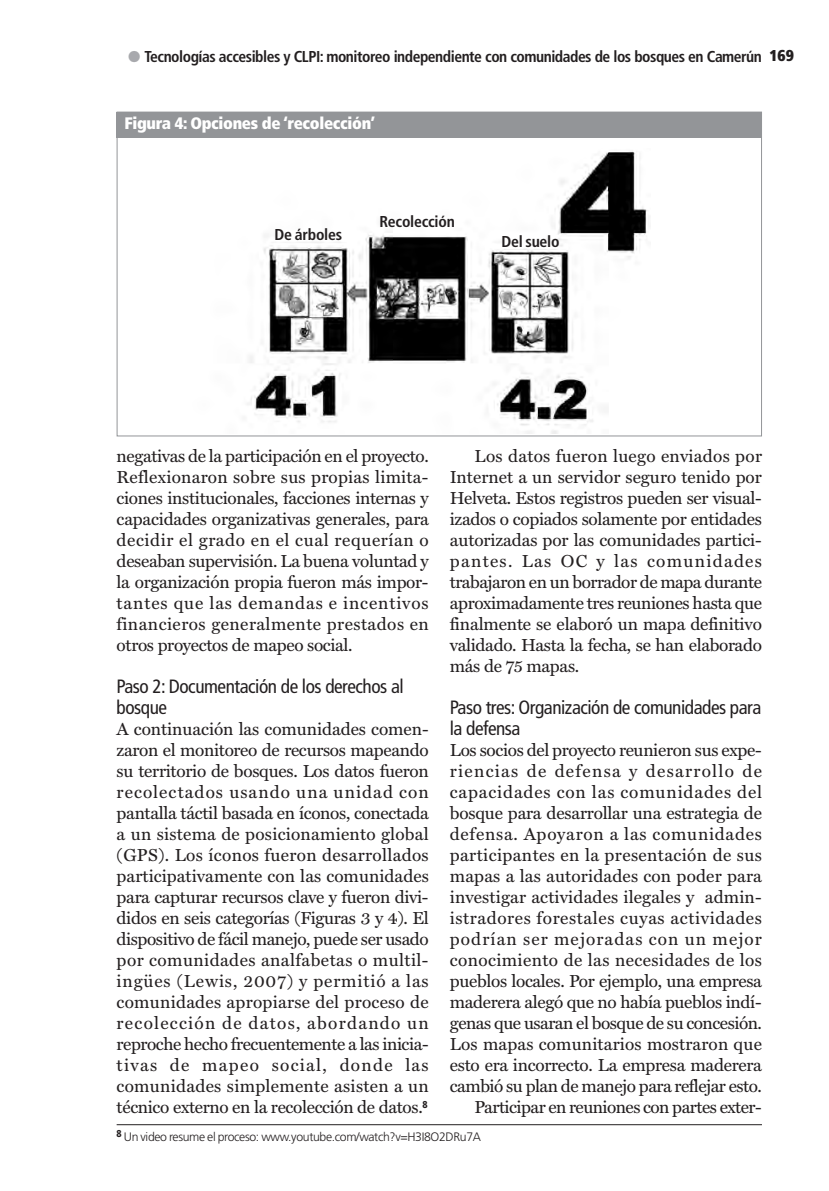
<style>
.page{position:relative;width:829px;height:1191px;background:#fff}
.page>*{position:absolute;margin:0;border:0;box-sizing:border-box;transform-origin:0 0}
.t1{font:condensed 19.25px/21px "Frutiger LT Std";letter-spacing:-.025em;color:#231f20}
.t2{font:17.5px/21px "Miller Text";letter-spacing:-.01em;color:#231f20;text-align:justify}
.t3{font:17.5px/21px "Miller Text";letter-spacing:.01em;color:#231f20;text-align:right}
.t4{font:900 condensed 16.62px "Frutiger LT Std";letter-spacing:-.02em;color:#fff}
.t5{font:700 condensed 15.75px "Frutiger LT Std";letter-spacing:-.03em;color:#231f20}
.t6{font:300 12.25px "Frutiger";letter-spacing:-.03em;color:#231f20}
.s1{color:#a8a9ad}
.s2{font-weight:900}
</style>
<div class="page">
<div style="left:117px;top:112px;width:644px;height:25px;background:#939598"></div>
<img style="left:247px;top:151px;width:400px;height:282px">
<hr style="left:117px;top:1124px;width:644px;height:1px;background:#231f20">
<p class="t5" style="left:128px;top:50px;width:667px"><span class="s1">●</span> Tecnologías accesibles y CLPI: monitoreo independiente con comunidades de los bosques en Camerún <span class="s2">169</span></p>
<p class="t4" style="left:124px;top:116px;width:252px">Figura 4: Opciones de ‘recolección’</p>
<p class="t5" style="left:274px;top:228px;width:69px">De árboles</p>
<p class="t5" style="left:379px;top:215px;width:77px">Recolección</p>
<p class="t5" style="left:501px;top:235px;width:60px">Del suelo</p>
<p class="t2" style="left:117px;top:447px;width:314px">negativas de la participación en el proyecto.<br>Reflexionaron sobre sus propias limita&shy;ciones institucionales, facciones internas y capacidades organizativas generales, para decidir el grado en el cual requerían o deseaban supervisión. La buena voluntad y la organización propia fueron más impor&shy;tantes que las demandas e incentivos financieros generalmente prestados en otros proyectos de mapeo social.</p>
<p class="t1" style="left:117px;top:677px;width:288px">Paso 2: Documentación de los derechos al bosque</p>
<p class="t2" style="left:117px;top:720px;width:314px">A continuación las comunidades comen&shy;zaron el monitoreo de recursos mapeando su territorio de bosques. Los datos fueron recolectados usando una unidad con pantalla táctil basada en íconos, conectada a un sistema de posicionamiento global (GPS). Los íconos fueron desarrollados participativamente con las comunidades para capturar recursos clave y fueron divi&shy;didos en seis categorías (Figuras 3 y 4). El dispositivo de fácil manejo, puede ser usado por comunidades analfabetas o multil&shy;ingües (Lewis, 2007) y permitió a las comunidades apropiarse del proceso de recolección de datos, abordando un reproche hecho frecuentemente a las inicia&shy;tivas de mapeo social, donde las comunidades simplemente asisten a un técnico externo en la recolección de datos.<sup>8</sup></p>
<p class="t2" style="left:450px;top:447px;width:314px;text-indent:25px">Los datos fueron luego enviados por Internet a un servidor seguro tenido por Helveta. Estos registros pueden ser visual&shy;izados o copiados solamente por entidades autorizadas por las comunidades partici&shy;pantes. Las OC y las comunidades trabajaron en un borrador de mapa durante aproximadamente tres reuniones hasta que finalmente se elaboró un mapa definitivo validado. Hasta la fecha, se han elaborado más de 75 mapas.</p>
<p class="t1" style="left:450px;top:698px;width:313px">Paso tres: Organización de comunidades para la defensa</p>
<p class="t3" style="left:450px;top:741px;width:314px">Los socios del proyecto reunieron sus expe&shy;riencias de defensa y desarrollo de capacidades con las comunidades del bosque para desarrollar una estrategia de defensa. Apoyaron a las comunidades participantes en la presentación de sus mapas a las autoridades con poder para investigar actividades ilegales y admin&shy;istradores forestales cuyas actividades podrían ser mejoradas con un mejor conocimiento de las necesidades de los pueblos locales. Por ejemplo, una empresa maderera alegó que no había pueblos indí&shy;genas que usaran el bosque de su concesión.<br>Los mapas comunitarios mostraron que esto era incorrecto. La empresa maderera cambió su plan de manejo para reflejar esto.<br>Participar en reuniones con partes exter-</p>
<p class="t6" style="left:117px;top:1132px;width:366px"><sup>8</sup> Un video resume el proceso: www.youtube.com/watch?v=H3I8O2DRu7A</p>
</div>
